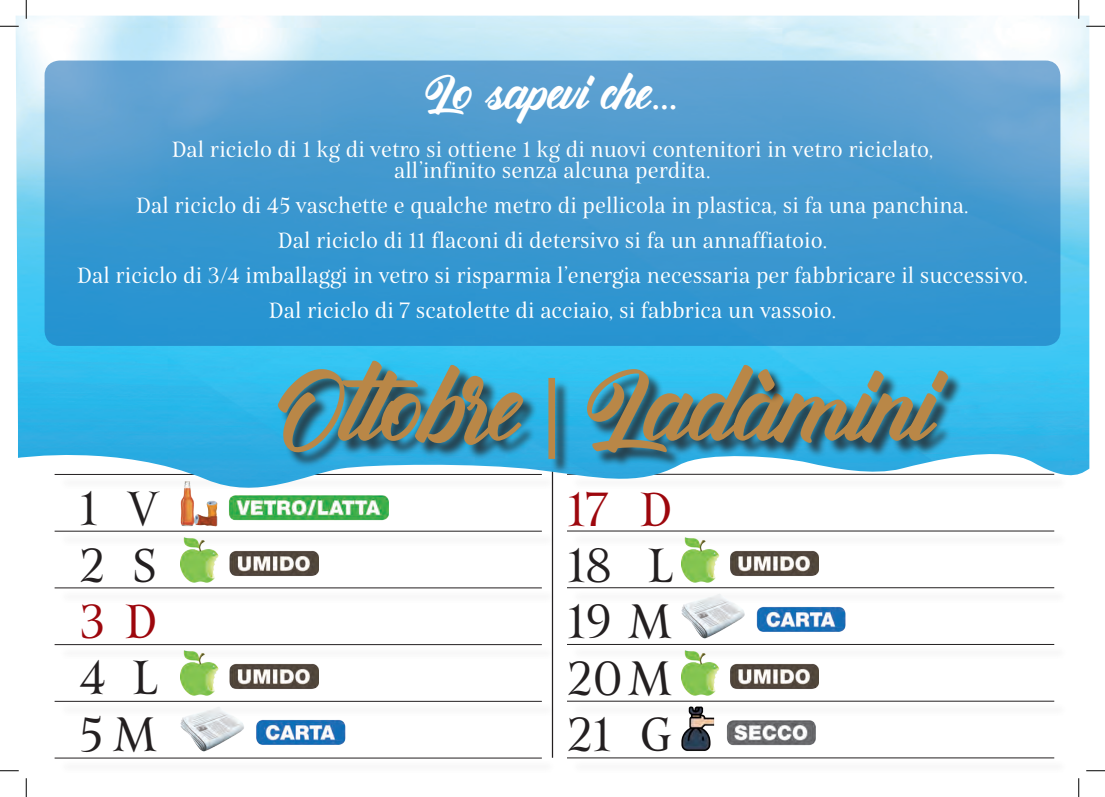
<style>
.page{position:relative;width:1105px;height:797px;background:#fff}
.page>*{position:absolute;margin:0;border:0;box-sizing:border-box;transform-origin:0 0}
.Feriali{font:48.75px "Belda Nor Reg";color:#231f20}
.Festivi{font:48.75px "Belda Nor Reg";color:#9d070d}
.Gennaio{font:41.25px "Antonellie Calligraphy Demo";color:#fff}
.t1{font:22.5px "Belda Nor Reg";color:#fff}
.s1{font-family:"Futura"}
</style>
<div class="page">
<div style="left:58px;top:759px;width:498px;height:14px;background:#fafafa"></div>
<hr style="left:55px;top:757px;width:487px;height:1px;background:#231f20">
<div style="left:58px;top:703px;width:498px;height:14px;background:#fafafa"></div>
<hr style="left:55px;top:701px;width:487px;height:1px;background:#231f20">
<div style="left:58px;top:646px;width:498px;height:14px;background:#fafafa"></div>
<hr style="left:55px;top:644px;width:487px;height:1px;background:#231f20">
<div style="left:58px;top:589px;width:498px;height:14px;background:#fafafa"></div>
<hr style="left:55px;top:587px;width:487px;height:1px;background:#231f20">
<div style="left:58px;top:533px;width:498px;height:14px;background:#fafafa"></div>
<hr style="left:55px;top:531px;width:487px;height:1px;background:#231f20">
<div style="left:571px;top:759px;width:497px;height:14px;background:#fafafa"></div>
<hr style="left:567px;top:757px;width:487px;height:1px;background:#231f20">
<div style="left:571px;top:703px;width:497px;height:14px;background:#fafafa"></div>
<hr style="left:567px;top:701px;width:487px;height:1px;background:#231f20">
<div style="left:571px;top:646px;width:497px;height:14px;background:#fafafa"></div>
<hr style="left:567px;top:644px;width:487px;height:1px;background:#231f20">
<div style="left:571px;top:589px;width:497px;height:14px;background:#fafafa"></div>
<hr style="left:567px;top:587px;width:487px;height:1px;background:#231f20">
<div style="left:571px;top:532px;width:497px;height:14px;background:#fafafa"></div>
<hr style="left:567px;top:531px;width:487px;height:1px;background:#231f20">
<hr style="left:552px;top:77px;width:1px;height:680px;background:#231f20">
<img style="left:16px;top:16px;width:1073px;height:473px">
<div style="left:280px;top:363px;width:683px;height:111px;background:#231f20;opacity:.75"></div>
<svg style="left:278px;top:361px;width:670px;height:98px;background:#599399"></svg>
<img style="left:181px;top:537px;width:137px;height:45px">
<img style="left:181px;top:650px;width:137px;height:45px">
<img style="left:181px;top:707px;width:165px;height:44px">
<img style="left:681px;top:537px;width:137px;height:45px">
<img style="left:681px;top:594px;width:165px;height:44px">
<img style="left:681px;top:650px;width:137px;height:45px">
<img style="left:681px;top:706px;width:135px;height:45px">
<img style="left:181px;top:481px;width:208px;height:45px">
<svg style="left:757px;top:368px;width:29px;height:35px"></svg>
<svg style="left:758px;top:369px;width:17px;height:22px"></svg>
<svg style="left:45px;top:61px;width:1015px;height:285px;background:#4399cf"></svg>
<svg style="left:0;top:25px;width:19px;height:2px"></svg>
<svg style="left:1086px;top:25px;width:19px;height:2px"></svg>
<svg style="left:0;top:770px;width:19px;height:1px"></svg>
<svg style="left:1086px;top:770px;width:19px;height:1px"></svg>
<svg style="left:25px;top:0;width:2px;height:19px"></svg>
<svg style="left:25px;top:778px;width:2px;height:19px"></svg>
<svg style="left:1078px;top:0;width:1px;height:19px"></svg>
<svg style="left:1078px;top:778px;width:1px;height:19px"></svg>
<p class="Gennaio" style="left:426px;top:69px;width:255px">Lo sapevi che<span class="s1">...</span></p>
<p class="t1" style="left:171px;top:135px;width:764px">Dal riciclo di 1 kg di vetro si ottiene 1 kg di nuovi contenitori in vetro riciclato,</p>
<p class="t1" style="left:394px;top:156px;width:318px">all’infinito senza alcuna perdita.</p>
<p class="t1" style="left:136px;top:191px;width:834px">Dal riciclo di 45 vaschette e qualche metro di pellicola in plastica, si fa una panchina.</p>
<p class="t1" style="left:278px;top:226px;width:551px">Dal riciclo di 11 flaconi di detersivo si fa un annaffiatoio.</p>
<p class="t1" style="left:77px;top:261px;width:953px">Dal riciclo di 3/4 imballaggi in vetro si risparmia l’energia necessaria per fabbricare il successivo.</p>
<p class="t1" style="left:269px;top:296px;width:569px">Dal riciclo di 7 scatolette di acciaio, si fabbrica un vassoio.</p>
<p class="Feriali" style="left:79px;top:479px;width:81px">1 V</p>
<p class="Feriali" style="left:79px;top:535px;width:79px">2 S</p>
<p class="Festivi" style="left:79px;top:591px;width:79px">3 D</p>
<p class="Feriali" style="left:79px;top:647px;width:81px">4 L</p>
<p class="Feriali" style="left:79px;top:704px;width:79px">5 M</p>
<p class="Festivi" style="left:567px;top:479px;width:107px">17 D</p>
<p class="Feriali" style="left:567px;top:535px;width:108px">18 L</p>
<p class="Feriali" style="left:567px;top:591px;width:107px">19 M</p>
<p class="Feriali" style="left:567px;top:648px;width:107px">20 M</p>
<p class="Feriali" style="left:567px;top:704px;width:107px">21 G</p>
</div>
